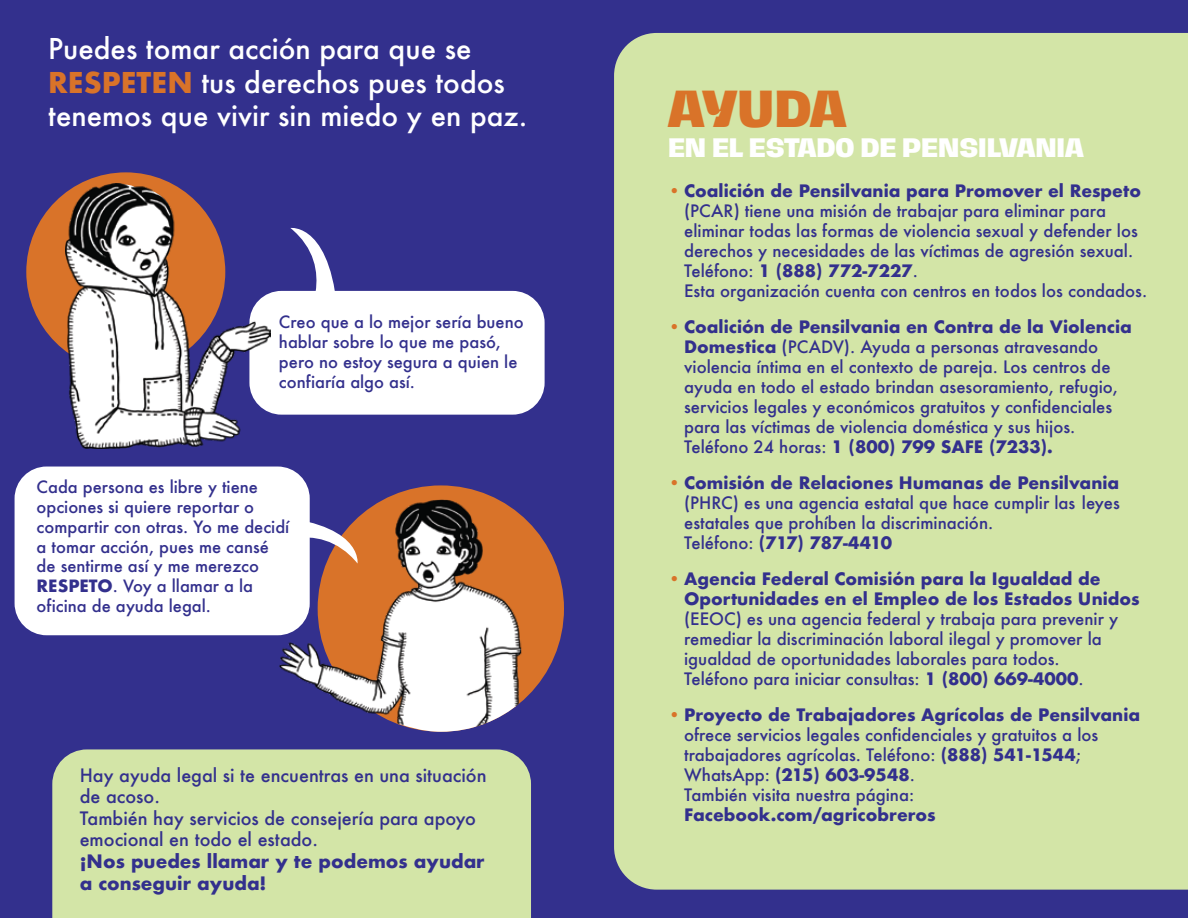
<style>
.page{position:relative;width:1188px;height:918px;background:#fff}
.page>*{position:absolute;margin:0;border:0;box-sizing:border-box;transform-origin:0 0}
.t1{font:800 47.55px "Hagrid Text Trial";letter-spacing:-.015em;color:#d97329}
.t2{font:500 27.9px/33.5px "Futura";color:#fff}
.t3{font:800 24.45px "Hagrid Text Trial";color:#fff}
.t4{font:500 18px/21.6px "Futura";color:#33308d}
.t5{font:700 18px/21.6px "Futura";color:#33308d}
.t6{font:500 16.65px/20px "Futura";color:#33308d}
.t7{font:700 16.65px/20px "Futura";color:#33308d}
.t8{font:500 16.5px/19.8px "Futura";color:#33308d}
.s1{font-weight:700;color:#d97329}
.s2{font-weight:700}
.s3{color:#d97329}
.s4{font-weight:500;color:#d97329}
</style>
<div class="page">
<div style="left:0;top:0;width:596px;height:918px;background:#33308d"></div>
<div style="left:26px;top:172px;width:199px;height:199px;background:#d97329;border-radius:50%"></div>
<div style="left:318px;top:485px;width:246px;height:247px;background:#d97329;border-radius:50%"></div>
<div style="left:249px;top:291px;width:296px;height:124px;background:#fff;border-radius:32px"></div>
<svg style="left:290px;top:227px;width:53px;height:188px"></svg>
<img style="left:66px;top:183px;width:204px;height:266px">
<div style="left:15px;top:467px;width:295px;height:168px;background:#fff;border-radius:32px"></div>
<div style="left:52px;top:749px;width:479px;height:169px;background:#d3e5a7"></div>
<img style="left:279px;top:500px;width:242px;height:232px">
<div style="left:590px;top:0;width:598px;height:918px;background:#33308d"></div>
<div style="left:614px;top:33px;width:574px;height:857px;background:#d3e5a7"></div>
<h2 class="t2" style="left:48px;top:32px;width:481px">Puedes tomar acción para que se<br><span class="s1">RESPETEN</span> tus derechos pues todos tenemos que vivir sin miedo y en paz.</h2>
<p class="t8" style="left:279px;top:312px;width:246px">Creo que a lo mejor sería bueno hablar sobre lo que me pasó, pero no estoy segura a quien le confiaría algo así.</p>
<p class="t8" style="left:37px;top:477px;width:254px">Cada persona es libre y tiene opciones si quiere reportar o compartir con otras. Yo me decidí a tomar acción, pues me cansé de sentirme así y me merezco<br><span class="s2">RESPETO</span>. Voy a llamar a la oficina de ayuda legal.</p>
<p class="t4" style="left:80px;top:764px;width:408px">Hay ayuda legal si te encuentras en una situación de acoso.<br>También hay servicios de consejería para apoyo emocional en todo el estado.</p>
<p class="t5" style="left:80px;top:850px;width:406px">¡Nos puedes llamar y te podemos ayudar a conseguir ayuda!</p>
<h1 class="t1" style="left:668px;top:83px;width:180px">AYUDA</h1>
<h3 class="t3" style="left:668px;top:134px;width:417px">EN EL ESTADO DE PENSILVANIA</h3>
<p class="t6" style="left:684px;top:180px;width:465px;text-indent:-16px"><span class="s3">•</span> <span class="s2">Coalición de Pensilvania para Promover el Respeto </span>(PCAR) tiene una misión de trabajar para eliminar para eliminar todas las formas de violencia sexual y defender los derechos y necesidades de las víctimas de agresión sexual.<br>Teléfono: <span class="s2">1 (888) 772-7227</span>.<br>Esta organización cuenta con centros en todos los condados.</p>
<p class="t6" style="left:684px;top:316px;width:449px;text-indent:-16px"><span class="s3">•</span> <span class="s2">Coalición de Pensilvania en Contra de la Violencia Domestica</span> (PCADV). Ayuda a personas atravesando violencia íntima en el contexto de pareja. Los centros de ayuda en todo el estado brindan asesoramiento, refugio, servicios legales y económicos gratuitos y confidenciales para las víctimas de violencia doméstica y sus hijos.<br>Teléfono 24 horas: <span class="s2">1 (800) 799 SAFE (7233).</span></p>
<p class="t6" style="left:684px;top:472px;width:437px;text-indent:-16px"><span class="s3">•</span> <span class="s2">Comisión de Relaciones Humanas de Pensilvania </span>(PHRC) es una agencia estatal que hace cumplir las leyes estatales que prohíben la discriminación.<br>Teléfono: <span class="s2">(717) 787-4410</span></p>
<p class="t7" style="left:684px;top:569px;width:457px;text-indent:-16px"><span class="s4">•</span> Agencia Federal Comisión para la Igualdad de<br>Oportunidades en el Empleo de los Estados Unidos</p>
<p class="t6" style="left:684px;top:608px;width:436px">(EEOC) es una agencia federal y trabaja para prevenir y remediar la discriminación laboral ilegal y promover la igualdad de oportunidades laborales para todos.<br>Teléfono para iniciar consultas: <span class="s2">1 (800) 669-4000</span>.</p>
<p class="t6" style="left:684px;top:704px;width:457px;text-indent:-16px"><span class="s3">•</span> <span class="s2">Proyecto de Trabajadores Agrícolas de Pensilvania </span>ofrece servicios legales confidenciales y gratuitos a los trabajadores agrícolas. Teléfono: <span class="s2">(888) 541-1544</span>; WhatsApp: <span class="s2">(215) 603-9548</span>.<br>También visita nuestra página:</p>
<p class="t7" style="left:684px;top:805px;width:253px">Facebook.com/agricobreros</p>
</div>
